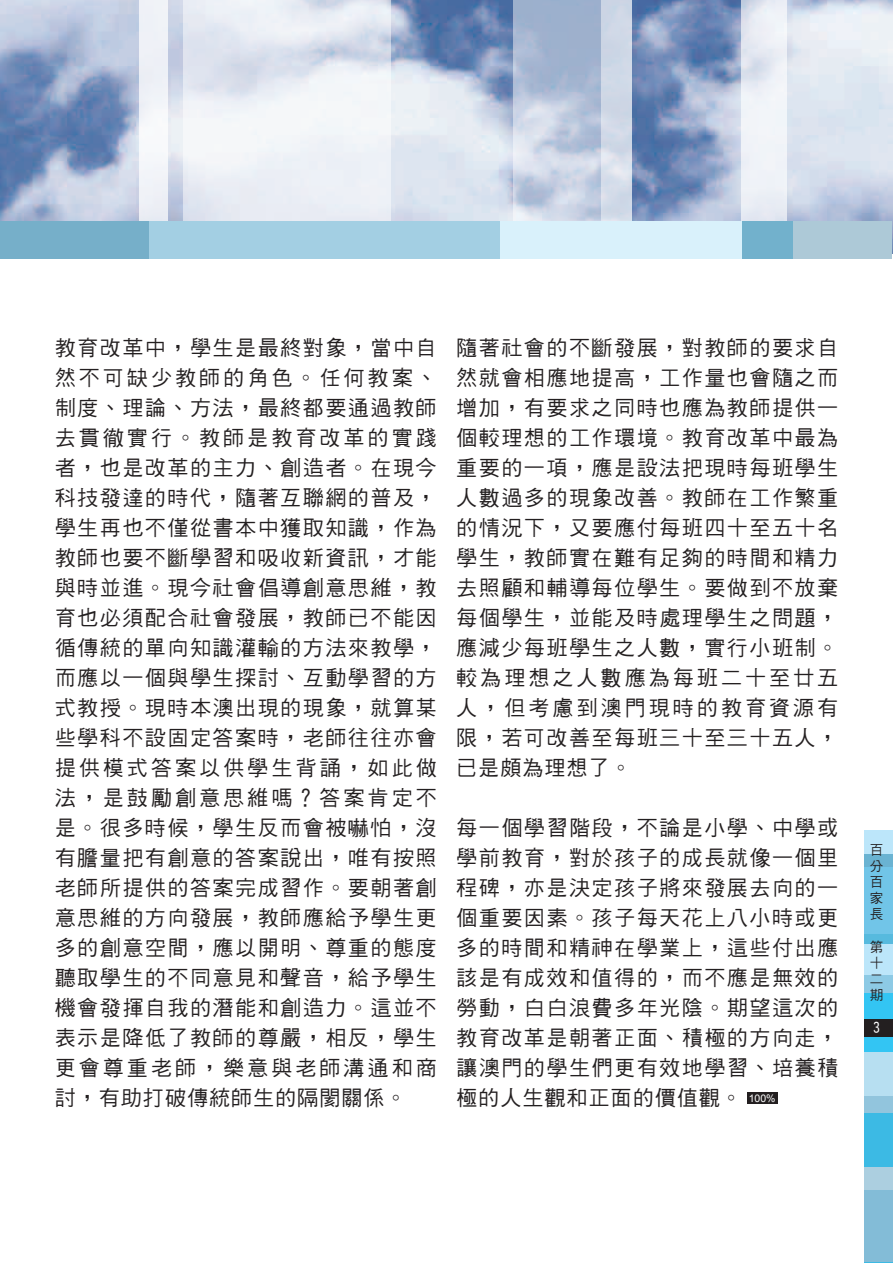
<style>
.page{position:relative;width:893px;height:1263px;background:#fff}
.page>*{position:absolute;margin:0;border:0;box-sizing:border-box;transform-origin:0 0}
.t1{font:21px/30px "DF Hei Md HK BF";letter-spacing:.075em;color:#231f20;text-align:justify}
.t2{font:13.5px/16.2px "DF Hei Md HK BF";color:#231f20;text-align:justify}
.t3{font:13.5px "DF Hei Md HK BF";color:#fff}
.s1{font-family:"Arial";font-size:10.5px;color:#fff}
</style>
<div class="page">
<div style="left:864px;top:830px;width:29px;height:432px;background:#bce6fa"></div>
<div style="left:864px;top:854px;width:29px;height:408px;background:#6ab3d2"></div>
<div style="left:864px;top:867px;width:29px;height:395px;background:#71c5e8"></div>
<div style="left:864px;top:935px;width:29px;height:327px;background:#57bade"></div>
<div style="left:864px;top:944px;width:29px;height:318px;background:#bce6fa"></div>
<div style="left:864px;top:975px;width:29px;height:287px;background:#8dcae5"></div>
<div style="left:864px;top:993px;width:29px;height:269px;background:#33c5f3"></div>
<div style="left:864px;top:1052px;width:29px;height:210px;background:#b7dff1"></div>
<div style="left:864px;top:1096px;width:29px;height:166px;background:#92c5dd"></div>
<div style="left:864px;top:1113px;width:29px;height:149px;background:#3cbae4"></div>
<div style="left:864px;top:1167px;width:29px;height:95px;background:#accfe0"></div>
<div style="left:864px;top:1191px;width:29px;height:71px;background:#83bcd7"></div>
<div style="left:864px;top:1019px;width:29px;height:18px;background:#231f20"></div>
<img style="left:0;top:0;width:893px;height:254px">
<div style="left:747px;top:1092px;width:30px;height:12px;background:#231f20"></div>
<svg style="left:184px;top:1px;width:207px;height:220px;fill:#ebf0f6"></svg>
<div style="left:140px;top:1px;width:28px;height:223px;background:#eff2f7"></div>
<svg style="left:513px;top:1px;width:88px;height:220px;background:#b7c4da"></svg>
<svg style="left:741px;top:1px;width:46px;height:220px;fill:#eff2f7"></svg>
<svg style="left:601px;top:1px;width:31px;height:220px;background:#d0d9e7"></svg>
<div style="left:0;top:221px;width:892px;height:38px;background:#adc9d7"></div>
<div style="left:0;top:221px;width:793px;height:38px;background:#72b1cc"></div>
<div style="left:0;top:221px;width:741px;height:38px;background:#d9f1fb"></div>
<div style="left:0;top:221px;width:500px;height:38px;background:#a3cfe3"></div>
<div style="left:0;top:221px;width:149px;height:38px;background:#76afc9"></div>
<p class="t1" style="left:55px;top:333px;width:383px">教育改革中，學生是最終對象，當中自然不可缺少教師的角色。任何教案、制度、理論、方法，最終都要通過教師去貫徹實行。教師是教育改革的實踐者，也是改革的主力、創造者。在現今科技發達的時代，隨著互聯網的普及，學生再也不僅從書本中獲取知識，作為教師也要不斷學習和吸收新資訊，才能與時並進。現今社會倡導創意思維，教育也必須配合社會發展，教師已不能因循傳統的單向知識灌輸的方法來教學，而應以一個與學生探討、互動學習的方式教授。現時本澳出現的現象，就算某些學科不設固定答案時，老師往往亦會提供模式答案以供學生背誦，如此做法，是鼓勵創意思維嗎？答案肯定不是。很多時候，學生反而會被嚇怕，沒有膽量把有創意的答案說出，唯有按照老師所提供的答案完成習作。要朝著創意思維的方向發展，教師應給予學生更多的創意空間，應以開明、尊重的態度聽取學生的不同意見和聲音，給予學生機會發揮自我的潛能和創造力。這並不表示是降低了教師的尊嚴，相反，學生更會尊重老師，樂意與老師溝通和商討，有助打破傳統師生的隔閡關係。</p>
<p class="t1" style="left:456px;top:333px;width:383px">隨著社會的不斷發展，對教師的要求自然就會相應地提高，工作量也會隨之而增加，有要求之同時也應為教師提供一個較理想的工作環境。教育改革中最為重要的一項，應是設法把現時每班學生人數過多的現象改善。教師在工作繁重的情況下，又要應付每班四十至五十名學生，教師實在難有足夠的時間和精力去照顧和輔導每位學生。要做到不放棄每個學生，並能及時處理學生之問題，應減少每班學生之人數，實行小班制。較為理想之人數應為每班二十至廿五人，但考慮到澳門現時的教育資源有限，若可改善至每班三十至三十五人，已是頗為理想了。</p>
<p class="t1" style="left:456px;top:813px;width:383px">每一個學習階段，不論是小學、中學或學前教育，對於孩子的成長就像一個里程碑，亦是決定孩子將來發展去向的一個重要因素。孩子每天花上八小時或更多的時間和精神在學業上，這些付出應該是有成效和值得的，而不應是無效的勞動，白白浪費多年光陰。期望這次的教育改革是朝著正面、積極的方向走，讓澳門的學生們更有效地學習、培養積極的人生觀和正面的價值觀。 <span class="s1">100%</span></p>
<p class="t2" style="left:870px;top:841px;width:15px">百分百家長</p>
<p class="t2" style="left:870px;top:938px;width:15px">第十二期</p>
<p class="t3" style="left:873px;top:1021px;width:8px">3</p>
</div>
